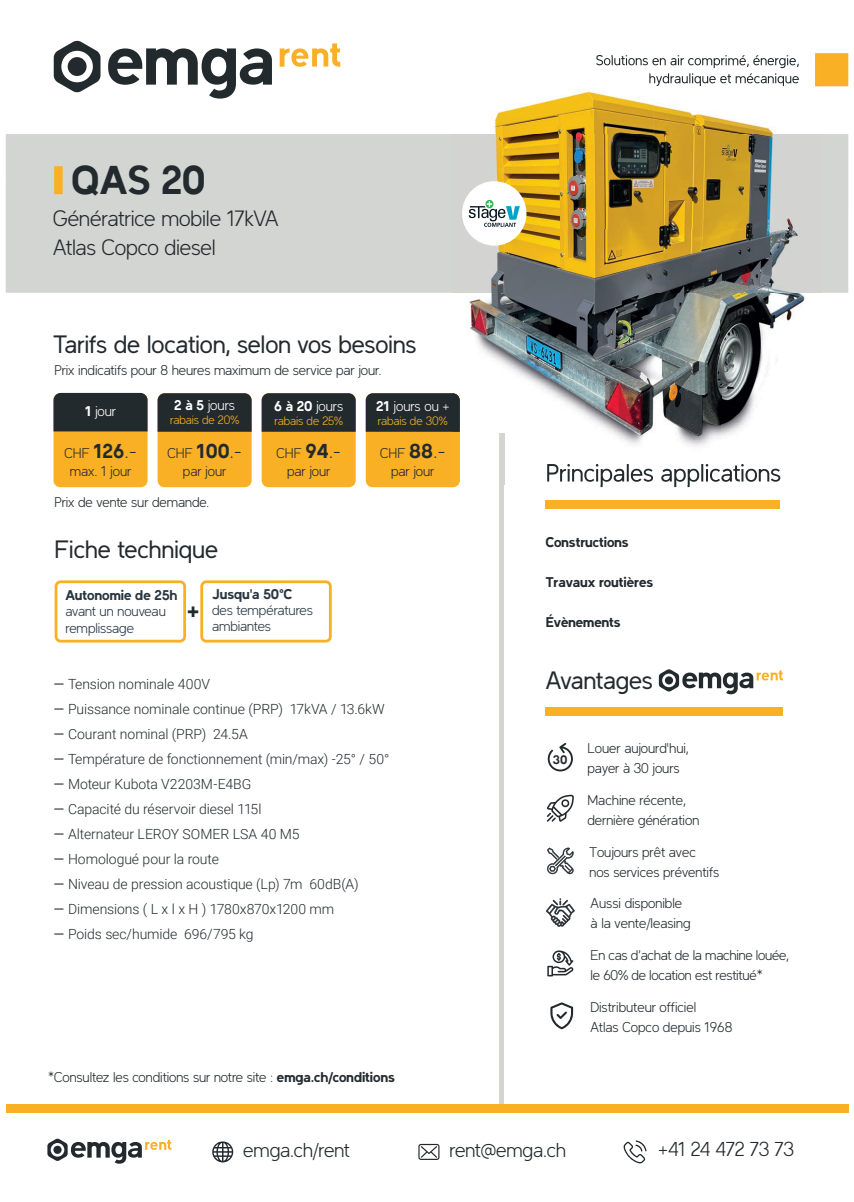
<style>
.page{position:relative;width:854px;height:1202px;background:#fff}
.page>*{position:absolute;margin:0;border:0;box-sizing:border-box;transform-origin:0 0}
.t1{font:700 40px "Latinka";color:#232a2e}
.t2{font:25px "Latinka";letter-spacing:-.01em;color:#232a2e}
.t3{font:700 25px "Latinka";color:#232a2e}
.t4{font:300 22px/29px "Latinka";letter-spacing:-.01em;color:#232a2e}
.t5{font:300 20px "Latinka";letter-spacing:-.015em;color:#232a2e}
.t6{font:300 14px/20px "Latinka";color:#232a2e}
.t7{font:300 14px/25px "Roboto";letter-spacing:-.01em;color:#232a2e}
.t8{font:300 14px/16px "Latinka";letter-spacing:-.005em;color:#283641}
.t9{font:700 14px "Latinka";color:#232a2e}
.t10{font:300 14px "Latinka";color:#fff}
.t11{font:700 14px "Latinka";color:#283641}
.t12{font:700 12.3px "Latinka";color:#232a2e}
.t13{font:300 12px "Latinka";letter-spacing:-.005em;color:#fab025}
.s1{font-weight:700}
.s2{font-weight:700;font-size:20px}
.s3{font-size:20px}
.s4{font-weight:400}
</style>
<div class="page">
<div style="left:499px;top:433px;width:5px;height:673px;background:#d3d5d3"></div>
<div style="left:6px;top:134px;width:842px;height:159px;background:#d3d5d3"></div>
<div style="left:6px;top:1104px;width:842px;height:9px;background:#fab025"></div>
<svg style="left:623px;top:1140px;width:23px;height:23px"></svg>
<svg style="left:212px;top:1141px;width:21px;height:21px"></svg>
<svg style="left:418px;top:1144px;width:21px;height:16px"></svg>
<svg style="left:55px;top:580px;width:131px;height:63px"></svg>
<svg style="left:200px;top:580px;width:131px;height:63px"></svg>
<svg style="left:815px;top:53px;width:33px;height:33px"></svg>
<div style="left:545px;top:500px;width:235px;height:8px;background:#fab025"></div>
<svg style="left:108px;top:48px;width:164px;height:51px"></svg>
<svg style="left:54px;top:40px;width:46px;height:53px"></svg>
<div style="left:68px;top:57px;width:18px;height:19px;background:#232a2e;border-radius:50%"></div>
<svg style="left:279px;top:43px;width:61px;height:24px"></svg>
<div style="left:53px;top:393px;width:94px;height:94px;background:#fab025;border-radius:7px"></div>
<div style="left:53px;top:393px;width:94px;height:38px;background:#232a2e"></div>
<div style="left:157px;top:393px;width:94px;height:94px;background:#fab025;border-radius:7px"></div>
<div style="left:157px;top:393px;width:94px;height:39px;background:#232a2e"></div>
<div style="left:261px;top:393px;width:94px;height:94px;background:#fab025;border-radius:7px"></div>
<div style="left:261px;top:393px;width:94px;height:39px;background:#232a2e"></div>
<div style="left:365px;top:393px;width:94px;height:94px;background:#fab025;border-radius:7px"></div>
<div style="left:365px;top:393px;width:87px;height:39px;background:#232a2e"></div>
<svg style="left:54px;top:166px;width:9px;height:28px"></svg>
<svg style="left:47px;top:1138px;width:124px;height:26px"></svg>
<div style="left:545px;top:707px;width:237px;height:9px;background:#fab025"></div>
<svg style="left:658px;top:669px;width:124px;height:25px"></svg>
<svg style="left:546px;top:898px;width:28px;height:29px"></svg>
<svg style="left:547px;top:847px;width:26px;height:27px"></svg>
<svg style="left:546px;top:795px;width:27px;height:27px"></svg>
<svg style="left:550px;top:1002px;width:23px;height:27px"></svg>
<svg style="left:547px;top:743px;width:25px;height:29px"></svg>
<svg style="left:547px;top:950px;width:26px;height:26px"></svg>
<img style="left:452px;top:63px;width:369px;height:230px">
<img style="left:469px;top:293px;width:251px;height:86px">
<img style="left:720px;top:293px;width:85px;height:186px">
<img style="left:459px;top:379px;width:127px;height:105px">
<img style="left:586px;top:379px;width:135px;height:85px">
<img style="left:499px;top:433px;width:5px;height:51px">
<img style="left:596px;top:57px;width:202px;height:11px">
<img style="left:596px;top:57px;width:38px;height:8px">
<img style="left:644px;top:73px;width:154px;height:13px">
<img style="left:649px;top:73px;width:51px;height:13px">
<img style="left:814px;top:57px;width:7px;height:29px">
<img style="left:624px;top:464px;width:156px;height:20px">
<img style="left:547px;top:464px;width:77px;height:20px">
<img style="left:452px;top:393px;width:7px;height:39px">
<div style="left:462px;top:181px;width:64px;height:65px;background:#fff;border-radius:50%"></div>
<svg style="left:468px;top:201px;width:51px;height:26px"></svg>
<h1 class="t1" style="left:71px;top:158px;width:136px">QAS 20</h1>
<h3 class="t4" style="left:53px;top:206px;width:227px">Génératrice mobile 17kVA<br>Atlas Copco diesel</h3>
<h2 class="t2" style="left:53px;top:336px;width:364px">Tarifs de location, selon vos besoins</h2>
<p class="t6" style="left:54px;top:361px;width:328px">Prix indicatifs pour 8 heures maximum de service par jour.</p>
<p class="t10" style="left:174px;top:400px;width:62px"><span class="s1">2 à 5</span> jours</p>
<p class="t13" style="left:170px;top:415px;width:71px">rabais de 20%</p>
<p class="t10" style="left:85px;top:406px;width:33px"><span class="s1">1</span> jour</p>
<p class="t10" style="left:274px;top:400px;width:70px"><span class="s1">6 à 20</span> jours</p>
<p class="t13" style="left:274px;top:416px;width:70px">rabais de 25%</p>
<p class="t10" style="left:376px;top:400px;width:75px"><span class="s1">21</span> jours ou +</p>
<p class="t13" style="left:378px;top:416px;width:71px">rabais de 30%</p>
<p class="t6" style="left:64px;top:445px;width:74px;line-height:18px;text-align:center">CHF <span class="s2">126</span><span class="s3">.- </span>max. 1 jour</p>
<p class="t6" style="left:167px;top:445px;width:76px;line-height:18px;text-align:center">CHF <span class="s2">100</span><span class="s3">.- </span>par jour</p>
<p class="t6" style="left:276px;top:445px;width:66px;line-height:18px;text-align:center">CHF <span class="s2">94</span><span class="s3">.- </span>par jour</p>
<p class="t6" style="left:380px;top:445px;width:67px;line-height:18px;text-align:center">CHF <span class="s2">88</span><span class="s3">.- </span>par jour</p>
<p class="t6" style="left:54px;top:494px;width:156px">Prix de vente sur demande.</p>
<h2 class="t2" style="left:54px;top:540px;width:165px">Fiche technique</h2>
<p class="t11" style="left:65px;top:588px;width:113px">Autonomie de 25h</p>
<p class="t8" style="left:65px;top:605px;width:102px">avant un nouveau remplissage</p>
<h2 class="t3" style="left:186px;top:596px;width:15px">+</h2>
<p class="t11" style="left:212px;top:587px;width:82px">Jusqu'a 50°C</p>
<p class="t8" style="left:212px;top:603px;width:102px">des températures ambiantes</p>
<p class="t7" style="left:53px;top:672px;width:337px"><span class="s4">―</span> Tension nominale 400V<br><span class="s4">―</span> Puissance nominale continue (PRP) 17kVA / 13.6kW <span class="s4">―</span> Courant nominal (PRP) 24.5A<br><span class="s4">―</span> Température de fonctionnement (min/max) -25° / 50° <span class="s4">―</span> Moteur Kubota V2203M-E4BG<br><span class="s4">―</span> Capacité du réservoir diesel 115l<br><span class="s4">―</span> Alternateur LEROY SOMER LSA 40 M5<br><span class="s4">―</span> Homologué pour la route<br><span class="s4">―</span> Niveau de pression acoustique (Lp) 7m 60dB(A)<br><span class="s4">―</span> Dimensions ( L x l x H ) 1780x870x1200 mm<br><span class="s4">―</span> Poids sec/humide 696/795 kg</p>
<p class="t6" style="left:48px;top:1068px;width:348px">*Consultez les conditions sur notre site : <span class="s1">emga.ch/conditions</span></p>
<p class="t9" style="left:545px;top:535px;width:84px">Constructions</p>
<p class="t9" style="left:545px;top:575px;width:109px">Travaux routières</p>
<p class="t9" style="left:545px;top:615px;width:76px">Évènements</p>
<h2 class="t2" style="left:545px;top:671px;width:109px">Avantages</h2>
<p class="t12" style="left:552px;top:753px;width:16px">30</p>
<p class="t6" style="left:587px;top:739px;width:103px">Louer aujourd'hui, payer à 30 jours</p>
<p class="t6" style="left:587px;top:791px;width:113px">Machine récente, dernière génération</p>
<p class="t6" style="left:589px;top:843px;width:131px">Toujours prêt avec nos services préventifs</p>
<p class="t6" style="left:590px;top:895px;width:101px">Aussi disponible à la vente/leasing</p>
<p class="t6" style="left:590px;top:946px;width:200px">En cas d’achat de la machine louée, le 60% de location est restitué*</p>
<p class="t6" style="left:590px;top:998px;width:143px">Distributeur officiel<br>Atlas Copco depuis 1968</p>
<h3 class="t5" style="left:243px;top:1142px;width:108px">emga.ch/rent</h3>
<h3 class="t5" style="left:449px;top:1142px;width:118px">rent@emga.ch</h3>
<h3 class="t5" style="left:658px;top:1141px;width:138px">+41 24 472 73 73</h3>
</div>
